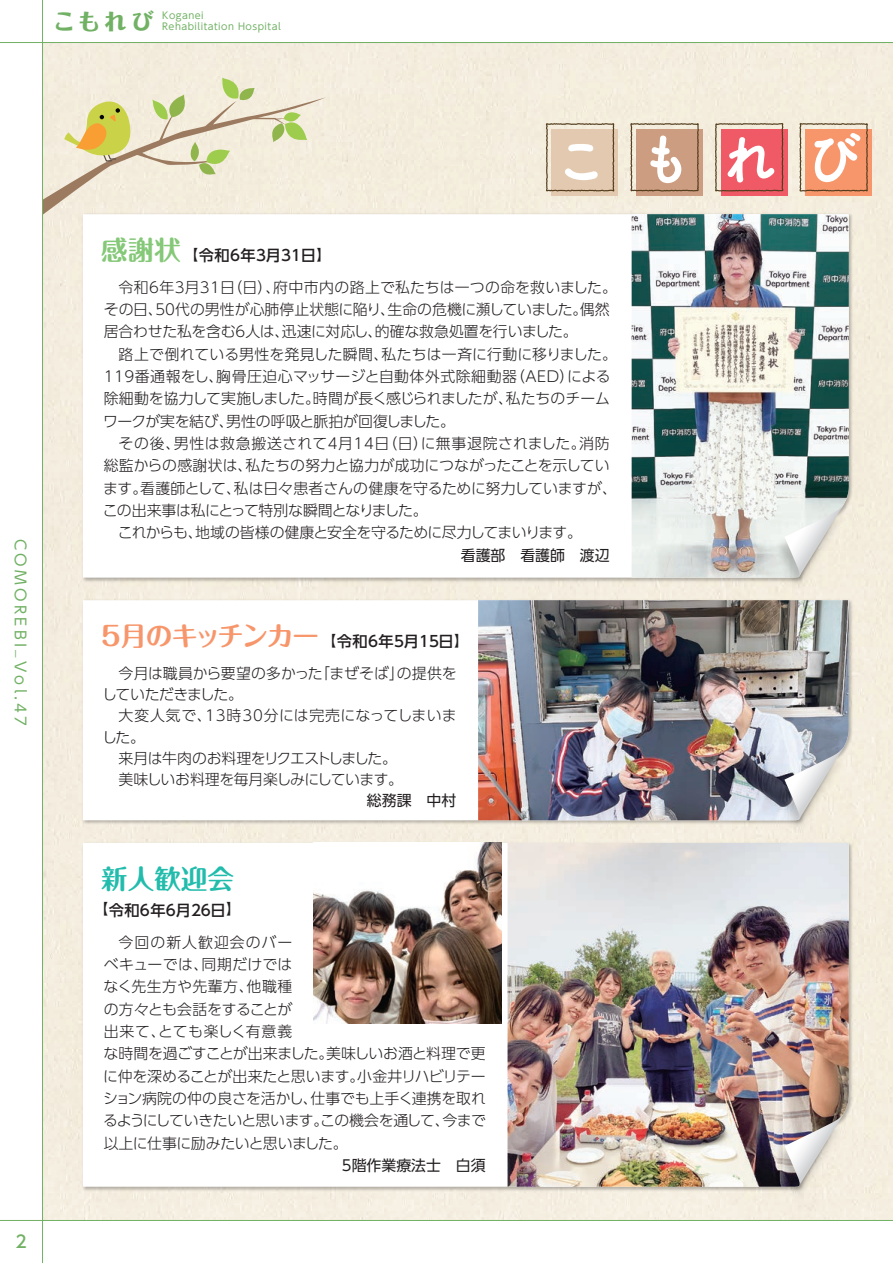
<style>
.page{position:relative;width:893px;height:1263px;background:#fff}
.page>*{position:absolute;margin:0;border:0;box-sizing:border-box;transform-origin:0 0}
.t1{font:700 26.55px "Maru Fo Pro";letter-spacing:-.05em;color:#f7966b}
.t2{font:700 26.55px "Maru Fo Pro";color:#22bcac}
.t3{font:800 22.35px "Folk Pro";color:#71b164}
.t4{font:500 16.95px "UD Shin Go Pro";color:#71b164}
.t5{font:500 15.15px "UD Shin Go Pro";letter-spacing:.02em;color:#231f20}
.t6{font:300 14.85px/22.4px "UD Shin Go Pro";letter-spacing:-.005em;color:#231f20}
.t7{font:300 14.85px "UD Shin Go Pro";letter-spacing:-.04em;color:#231f20}
.t8{font:300 14.85px "UD Shin Go Pro";letter-spacing:-.035em;color:#231f20}
.t9{font:300 14.85px "UD Shin Go Pro";letter-spacing:.035em;color:#231f20}
.t10{font:14.85px "UD Shin Go Pro";color:#231f20}
.t11{font:300 14.85px "UD Shin Go Pro";letter-spacing:.04em;color:#231f20}
.t12{font:14.85px "UD Shin Go Pro";letter-spacing:.22em;color:#71b164}
.t13{font:9.6px/10.6px "UD Shin Go Pro";letter-spacing:.05em;color:#71b164}
.s1{font-family:"Maru Fo Pro";font-weight:700;font-size:26.55px;color:#85c878}
.s2{font-size:13.8px}
.s3{font-family:"UD Shin Go Pro";font-weight:500;font-size:13.8px;color:#231f20}
.s4{font-family:"UD Shin Go Pro";font-weight:500;font-size:15.15px;color:#231f20}
</style>
<div class="page">
<div style="left:43px;top:43px;width:850px;height:1177px;background:#f4edde"></div>
<svg style="left:43px;top:78px;width:283px;height:149px"></svg>
<div style="left:552px;top:129px;width:66px;height:66px;background:#e3c9af"></div>
<div style="left:636px;top:129px;width:67px;height:66px;background:#cc9d80"></div>
<div style="left:721px;top:129px;width:66px;height:66px;background:#f05a67"></div>
<div style="left:805px;top:129px;width:67px;height:66px;background:#f7966b"></div>
<svg style="left:545px;top:122px;width:70px;height:71px"></svg>
<svg style="left:629px;top:122px;width:71px;height:70px"></svg>
<svg style="left:714px;top:122px;width:70px;height:71px"></svg>
<svg style="left:798px;top:122px;width:71px;height:71px"></svg>
<img style="left:80px;top:212px;width:774px;height:371px">
<svg style="left:83px;top:214px;width:549px;height:364px"></svg>
<img style="left:80px;top:597px;width:774px;height:229px">
<svg style="left:83px;top:600px;width:395px;height:220px"></svg>
<img style="left:80px;top:840px;width:774px;height:352px">
<svg style="left:83px;top:843px;width:425px;height:344px"></svg>
<img style="left:632px;top:214px;width:217px;height:364px">
<img style="left:478px;top:600px;width:371px;height:220px">
<img style="left:508px;top:843px;width:341px;height:344px">
<img style="left:314px;top:843px;width:188px;height:181px">
<img style="left:769px;top:501px;width:83px;height:96px">
<svg style="left:784px;top:504px;width:60px;height:72px"></svg>
<img style="left:769px;top:744px;width:83px;height:96px">
<svg style="left:784px;top:747px;width:60px;height:72px"></svg>
<img style="left:769px;top:1110px;width:83px;height:96px">
<svg style="left:784px;top:1113px;width:60px;height:72px"></svg>
<hr style="left:42px;top:0;width:1px;height:1263px;background:#71b164">
<hr style="left:0;top:42px;width:893px;height:1px;background:#71b164">
<hr style="left:0;top:1220px;width:893px;height:1px;background:#71b164">
<h2 class="t3" style="left:53px;top:2px;width:102px">こもれび</h2>
<p class="t13" style="left:162px;top:10px;width:120px">Koganei<br>Rehabilitation Hospital</p>
<p class="t12" style="left:33px;top:539px;width:189px;rotate:90deg">COMOREBI_Vol.47</p>
<p class="t4" style="left:15px;top:1228px;width:13px">2</p>
<p class="t5" style="left:101px;top:243px;width:230px"><span class="s1">感謝状</span><span class="s2">【</span>令和6年3月31日<span class="s2">】</span></p>
<p class="t6" style="left:104px;top:275px;width:515px;text-indent:15px">令和6年3月31日（日）、府中市内の路上で私たちは一つの命を救いました。その日、50代の男性が心肺停止状態に陥り、生命の危機に瀕していました。偶然居合わせた私を含む6人は、迅速に対応し、的確な救急処置を行いました。</p>
<p class="t6" style="left:103px;top:342px;width:515px;text-indent:15px">路上で倒れている男性を発見した瞬間、私たちは一斉に行動に移りました。119番通報をし、胸骨圧迫心マッサージと自動体外式除細動器（AED）による除細動を協力して実施しました。時間が長く感じられましたが、私たちのチームワークが実を結び、男性の呼吸と脈拍が回復しました。</p>
<p class="t9" style="left:119px;top:431px;width:492px">その後、男性は救急搬送されて4月14日（日）に無事退院されました。消防</p>
<p class="t6" style="left:104px;top:454px;width:507px">総監からの感謝状は、私たちの努力と協力が成功につながったことを示してい</p>
<p class="t6" style="left:103px;top:476px;width:515px">ます。看護師として、私は日々患者さんの健康を守るために努力していますが、</p>
<p class="t8" style="left:103px;top:498px;width:326px">この出来事は私にとって特別な瞬間となりました。</p>
<p class="t7" style="left:118px;top:521px;width:466px">これからも、地域の皆様の健康と安全を守るために尽力してまいります。</p>
<p class="t10" style="left:461px;top:543px;width:150px">看護部　看護師　渡辺</p>
<h1 class="t1" style="left:101px;top:615px;width:368px">5月のキッチンカー<span class="s3">【</span><span class="s4">令和6年5月15日</span><span class="s3">】</span></h1>
<p class="t6" style="left:102px;top:662px;width:356px;line-height:21.3px;text-indent:17px">今月は職員から要望の多かった「まぜそば」の提供をしていただきました。</p>
<p class="t11" style="left:119px;top:704px;width:340px">大変人気で、13時30分には完売になってしまいま</p>
<p class="t6" style="left:102px;top:725px;width:45px">した。</p>
<p class="t7" style="left:119px;top:746px;width:280px">来月は牛肉のお料理をリクエストしました。</p>
<p class="t8" style="left:119px;top:767px;width:286px">美味しいお料理を毎月楽しみにしています。</p>
<p class="t10" style="left:367px;top:789px;width:91px">総務課　中村</p>
<h1 class="t2" style="left:101px;top:858px;width:134px">新人歓迎会</h1>
<p class="t5" style="left:94px;top:897px;width:147px"><span class="s2">【</span>令和6年6月26日<span class="s2">】</span></p>
<p class="t6" style="left:103px;top:930px;width:384px;text-indent:15px">今回の新人歓迎会のバー<br>ベキューでは、同期だけでは<br>なく先生方や先輩方、他職種<br>の方々とも会話をすることが<br>出来て、とても楽しく有意義<br>な時間を過ごすことが出来ました。美味しいお酒と料理で更に仲を深めることが出来たと思います。小金井リハビリテーション病院の仲の良さを活かし、仕事でも上手く連携を取れるようにしていきたいと思います。この機会を通して、今まで以上に仕事に励みたいと思いました。</p>
<p class="t10" style="left:342px;top:1153px;width:145px">5階作業療法士　白須</p>
</div>
